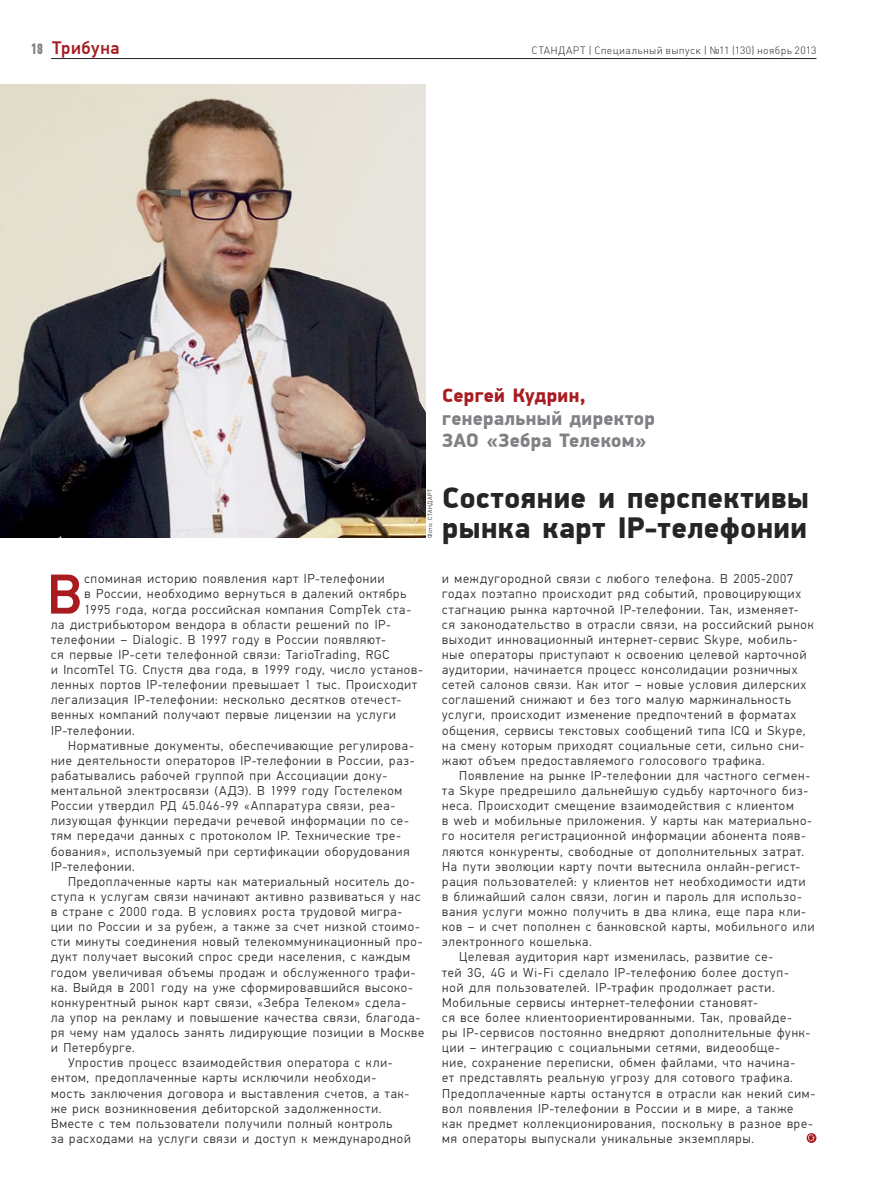
<style>
.page{position:relative;width:893px;height:1191px;background:#fff}
.page>*{position:absolute;margin:0;border:0;box-sizing:border-box;transform-origin:0 0}
.DropCap{font:500 56.7px "PF Din Display Pro";color:#a81c21}
.Head_20{font:900 30px/30.3px "PF Din Display Pro";letter-spacing:.015em;color:#272425}
.AutorExp{font:900 19.5px/22.6px "PF Din Display Pro";letter-spacing:.015em;color:#808184}
.t1{font:500 18px "PF Din Text Pro";letter-spacing:.03em;color:#a81c21}
.Body{font:300 12.75px/15.1px "PF Din Text Pro";letter-spacing:.065em;color:#272425}
.DropCap-2{font:300 12.75px "PF Din Text Pro";letter-spacing:.065em;color:#272425}
.t2{font:10.5px "Plumb Light C";letter-spacing:.03em;color:#272425}
.AutorFot{font:300 6px "PF Din Text Pro";letter-spacing:.075em;color:#272425}
.s1{font-family:"PF Din Text Comp Pro";font-weight:700;font-size:15px;color:#808184}
.s2{color:#a81c21}
</style>
<div class="page">
<svg style="left:807px;top:1133px;width:9px;height:10px"></svg>
<svg style="left:808px;top:1134px;width:7px;height:6px"></svg>
<img style="left:0;top:84px;width:425px;height:454px">
<hr style="left:51px;top:58px;width:765px;height:1px;background:#272425">
<h3 class="t1" style="left:31px;top:37px;width:90px"><span class="s1">18</span> Трибуна</h3>
<p class="t2" style="left:532px;top:44px;width:286px">СТАНДАРТ | Специальный выпуск | №11 (130) ноябрь 2013</p>
<p class="AutorFot" style="left:427px;top:538px;width:50px;rotate:-90deg">Фото: СТАНДАРТ</p>
<p class="AutorExp" style="left:442px;top:384px;width:214px"><span class="s2">Сергей Кудрин, </span>генеральный директор<br>ЗАО «Зебра Телеком»</p>
<p class="Head_20" style="left:442px;top:483px;width:368px">Состояние и перспективы рынка карт IP-телефонии</p>
<p class="DropCap" style="left:48px;top:560px;width:36px">В</p>
<p class="DropCap-2" style="left:84px;top:571px;width:301px">споминая историю появления карт IP-телефонии</p>
<p class="DropCap-2" style="left:84px;top:587px;width:323px">в России, необходимо вернуться в далекий октябрь</p>
<p class="DropCap-2" style="left:84px;top:602px;width:328px">1995 года, когда российская компания CompTek ста‑</p>
<p class="DropCap-2" style="left:51px;top:617px;width:340px">ла дистрибьютором вендора в области решений по IP-</p>
<p class="DropCap-2" style="left:51px;top:632px;width:336px">телефонии – Dialogic. В 1997 году в России появляют‑</p>
<p class="DropCap-2" style="left:51px;top:647px;width:340px">ся первые IP-сети телефонной связи: TarioTrading, RGC</p>
<p class="DropCap-2" style="left:51px;top:662px;width:373px">и IncomTel TG. Спустя два года, в 1999 году, число установ‑</p>
<p class="DropCap-2" style="left:51px;top:677px;width:368px">ленных портов IP-телефонии превышает 1 тыс. Происходит</p>
<p class="DropCap-2" style="left:51px;top:692px;width:352px">легализация IP-телефонии: несколько десятков отечест‑</p>
<p class="DropCap-2" style="left:51px;top:708px;width:346px">венных компаний получают первые лицензии на -услуги</p>
<p class="DropCap-2" style="left:51px;top:723px;width:85px">IP-телефонии.</p>
<p class="Body" style="left:51px;top:738px;width:365px;text-indent:17px">Нормативные документы, обеспечивающие регулирова‑ ние деятельности операторов IP-телефонии в России, раз‑ рабатывались рабочей группой при Ассоциации доку‑ ментальной электросвязи (АДЭ). В 1999 году Гостелеком России утвердил РД 45.046‑99 «Аппаратура связи, реа‑ лизующая функции передачи речевой информации по се‑ тям передачи данных с протоколом IP. Технические тре‑ бования», используемый при сертификации оборудования IP-телефонии.</p>
<p class="Body" style="left:51px;top:874px;width:375px;text-indent:17px">Предоплаченные карты как материальный носитель до‑ ступа к услугам связи начинают активно развиваться у нас в стране с 2000 года. В условиях роста трудовой мигра‑ ции по России и за рубеж, а также за счет низкой стоимо‑ сти минуты соединения новый телекоммуникационный про‑ дукт получает высокий спрос среди населения, с каждым годом увеличивая объемы продаж и обслуженного трафи‑ ка. Выйдя в 2001 году на уже сформировавшийся высоко‑ конкурентный рынок карт связи, «Зебра Телеком» сдела‑<br>ла упор на рекламу и повышение качества связи, благода‑ ря чему нам удалось занять лидирующие позиции в -Москве и Петербурге.</p>
<p class="Body" style="left:51px;top:1055px;width:361px;text-indent:17px">Упростив процесс взаимодействия оператора с кли‑ ентом, предоплаченные карты исключили необходи‑ мость заключения договора и выставления счетов, а так‑ же риск возникновения дебиторской задолженности.<br>Вместе с тем пользователи получили полный контроль<br>за расходами на услуги связи и доступ к международной</p>
<p class="Body" style="left:442px;top:571px;width:373px">и междугородной связи с любого телефона. В 2005‑2007 годах поэтапно происходит ряд событий, провоцирующих стагнацию рынка карточной IP-телефонии. Так, изменяет‑ ся законодательство в отрасли связи, на российский рынок выходит инновационный интернет-сервис Skype, мобиль‑ ные операторы приступают к освоению целевой карточной аудитории, начинается процесс консолидации розничных сетей салонов связи. Как итог – новые условия дилерских соглашений снижают и без того малую маржинальность услуги, происходит изменение предпочтений в форматах общения, сервисы текстовых сообщений типа ICQ и Skype, на смену которым приходят социальные сети, сильно сни‑ жают объем предоставляемого голосового трафика.</p>
<p class="Body" style="left:442px;top:768px;width:374px;text-indent:17px">Появление на рынке IP-телефонии для частного сегмен‑ та Skype предрешило дальнейшую судьбу карточного биз‑ неса. Происходит смещение взаимодействия с клиентом<br>в web и мобильные приложения. У карты как материально‑ го носителя регистрационной информации абонента появ‑ ляются конкуренты, свободные от дополнительных затрат.<br>На пути эволюции карту почти вытеснила онлайн-регист‑ рация пользователей: у клиентов нет необходимости идти в ближайший салон связи, логин и пароль для использо‑ вания услуги можно получить в два клика, еще пара кли‑ ков – и счет пополнен с банковской карты, мобильного или электронного кошелька.</p>
<p class="Body" style="left:442px;top:949px;width:374px;text-indent:17px">Целевая аудитория карт изменилась, развитие се‑<br>тей 3G, 4G и Wi-Fi сделало IP-телефонию более доступ‑<br>ной для пользователей. IP-трафик продолжает расти.<br>Мобильные сервисы интернет-телефонии становят‑<br>ся все более клиентоориентированными. Так, провайде‑<br>ры IP-сервисов постоянно внедряют дополнительные функ‑ ции – интеграцию с социальными сетями, видеообще‑<br>ние, сохранение переписки, обмен файлами, что начина‑<br>ет представлять реальную угрозу для сотового трафика.<br>Предоплаченные карты останутся в отрасли как некий сим‑ вол появления IP-телефонии в России и в мире, а также как предмет коллекционирования, поскольку в разное вре‑ мя операторы выпускали уникальные экземпляры.</p>
</div>
